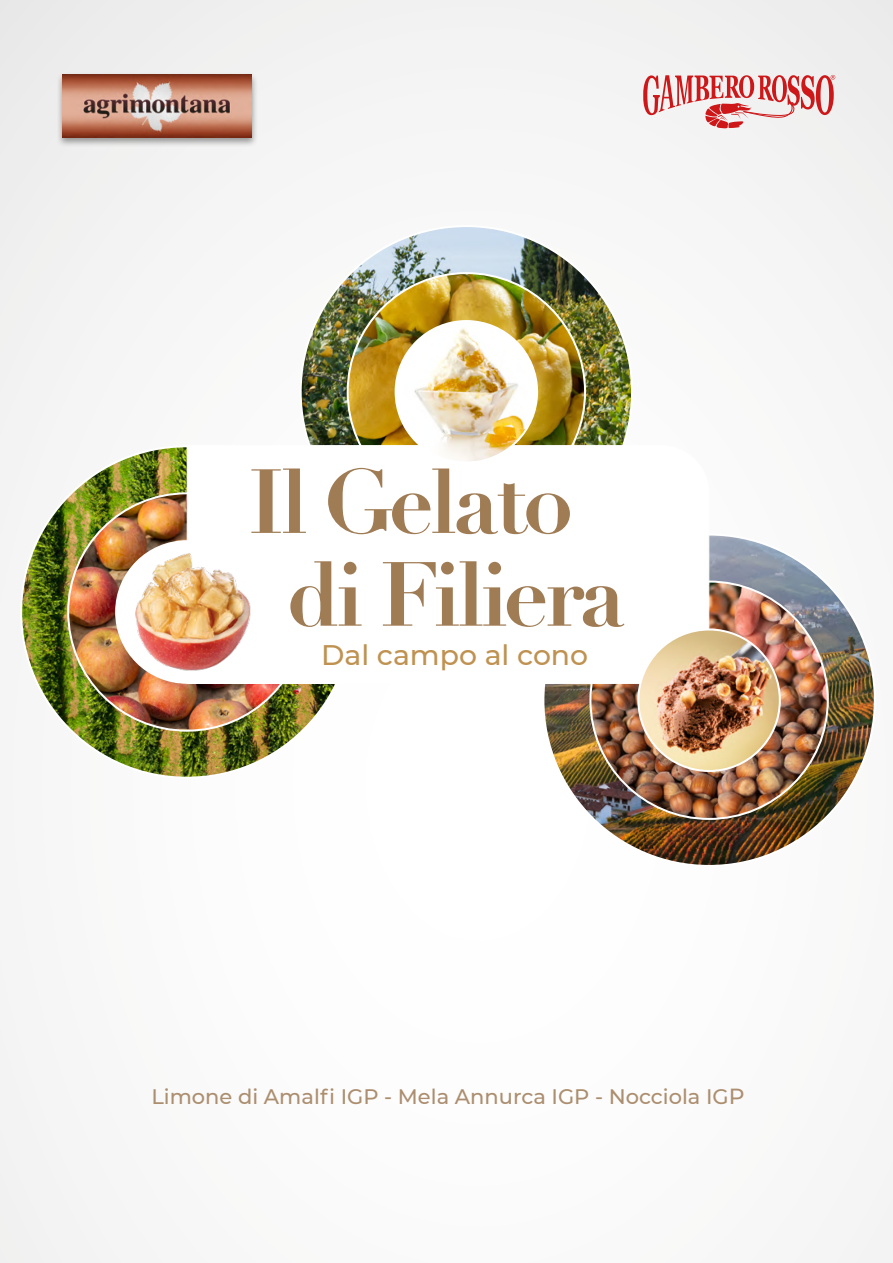
<style>
.page{position:relative;width:893px;height:1263px;background:#f8f8f8}
.page>*{position:absolute;margin:0;border:0;box-sizing:border-box;transform-origin:0 0}
.t1{font:700 89.4px/92.7px "Didot LT Pro";letter-spacing:-.05em;color:#a07c55;text-align:center}
.t2{font:500 28.2px "Montserrat";color:#bf9251}
.t3{font:500 21px "Montserrat";color:#ac8e6f}
.s1{font-size:21.75px}
</style>
<div class="page">
<img style="left:21px;top:446px;width:332px;height:332px;border-radius:166px">
<img style="left:68px;top:493px;width:238px;height:238px;border-radius:119px">
<img style="left:301px;top:226px;width:331px;height:331px;border-radius:166px">
<img style="left:348px;top:273px;width:237px;height:237px;border-radius:119px">
<img style="left:543px;top:534px;width:332px;height:332px;border-radius:166px">
<img style="left:590px;top:581px;width:238px;height:238px;border-radius:119px">
<svg style="left:187px;top:445px;width:522px;height:239px"></svg>
<div style="left:187px;top:540px;width:366px;height:143px;background:#fff"></div>
<div style="left:361px;top:491px;width:168px;height:181px;background:#fff"></div>
<img style="left:638px;top:629px;width:142px;height:142px;border-radius:71px">
<img style="left:396px;top:321px;width:141px;height:141px;border-radius:71px">
<img style="left:116px;top:541px;width:142px;height:142px;border-radius:71px">
<div style="left:57px;top:72px;width:201px;height:75px;background:#575756;opacity:.6"></div>
<img style="left:63px;top:75px;width:189px;height:63px">
<svg style="left:643px;top:75px;width:192px;height:54px"></svg>
<p class="t1" style="left:248px;top:457px;width:379px">Il Gelato di Filiera</p>
<p class="t2" style="left:321px;top:635px;width:269px">Dal campo al cono</p>
<p class="t3" style="left:151px;top:1082px;width:595px">Limone di Amalfi IGP - Mela Annurca IGP - Nocciola IG<span class="s1">P</span></p>
</div>
